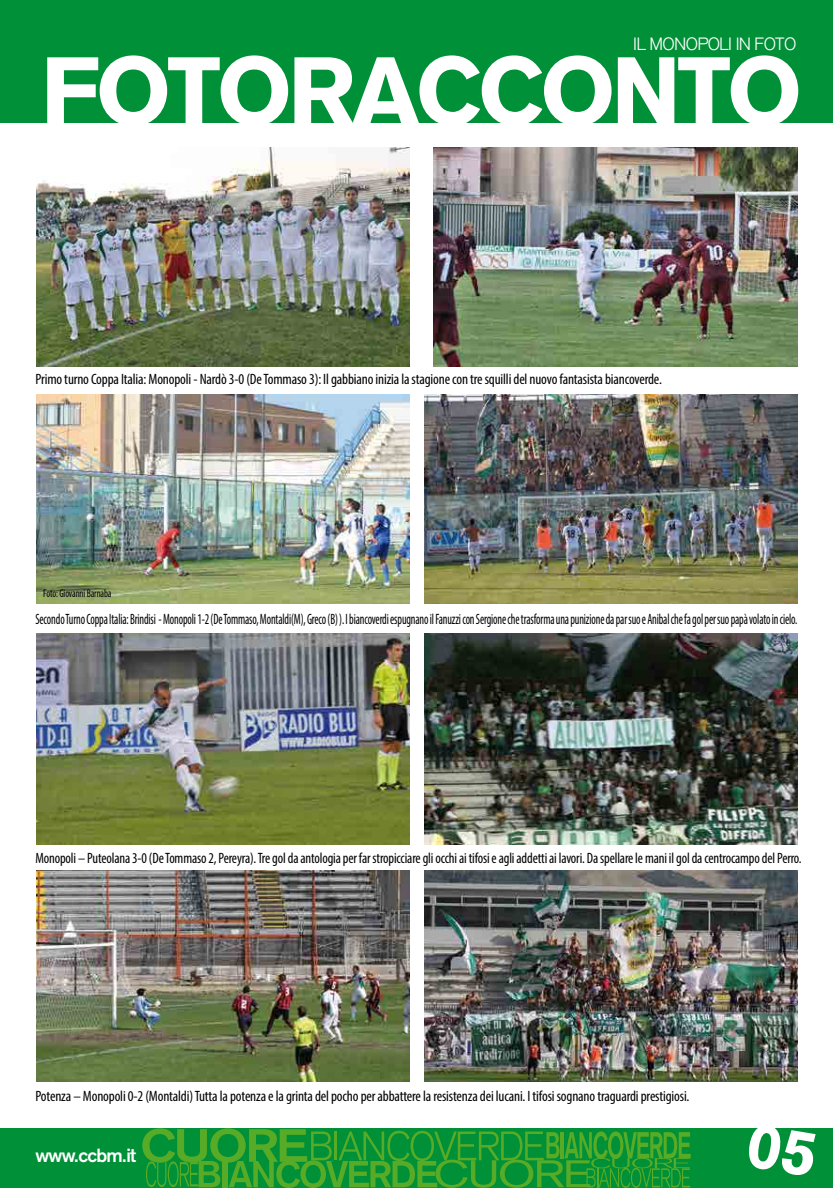
<style>
.page{position:relative;width:833px;height:1188px;background:#fff}
.page>*{position:absolute;margin:0;border:0;box-sizing:border-box;transform-origin:0 0}
.t1{font:900 93.75px "Akzidenz Grotesk";letter-spacing:-.04em;color:#fff}
.t2{font:700 18.75px "Akzidenz Grotesk";letter-spacing:-.04em;color:#fff}
.t3{font:300 17.5px "Akzidenz Grotesk";letter-spacing:-.04em;color:#fff}
.t4{font:condensed 15px "Myriad Pro";letter-spacing:-.01em;color:#000}
.t5{font:condensed 15px "Myriad Pro";letter-spacing:-.01em;color:#000;scale:.77 1}
.t6{font:condensed 15px "Myriad Pro";letter-spacing:-.01em;color:#000;scale:.95 1}
.t7{font:condensed 11.25px "Myriad Pro";letter-spacing:-.01em;color:#000;scale:.88 1}
</style>
<div class="page">
<hr style="left:0;top:0;width:1px;height:122px;background:#009037">
<div style="left:1px;top:0;width:832px;height:122px;background:#009037"></div>
<img style="left:433px;top:147px;width:364px;height:219px">
<img style="left:424px;top:394px;width:373px;height:209px">
<img style="left:36px;top:633px;width:373px;height:210px">
<img style="left:424px;top:870px;width:373px;height:211px">
<img style="left:36px;top:147px;width:373px;height:219px">
<img style="left:36px;top:394px;width:373px;height:209px">
<img style="left:424px;top:633px;width:373px;height:210px">
<img style="left:36px;top:870px;width:373px;height:211px">
<div style="left:0;top:1128px;width:833px;height:59px;background:#009037"></div>
<svg style="left:142px;top:1128px;width:548px;height:59px"></svg>
<p class="t3" style="left:633px;top:34px;width:165px">IL MONOPOLI IN FOTO</p>
<h1 class="t1" style="left:41px;top:34px;width:762px">FOTORACCONTO</h1>
<p class="t4" style="left:35px;top:369px;width:628px">Primo turno Coppa Italia: Monopoli - Nardò 3-0 (De Tommaso 3): Il gabbiano inizia la stagione con tre squilli del nuovo fantasista biancoverde.</p>
<p class="t7" style="left:43px;top:586px;width:79px">Foto: Giovanni Barnaba</p>
<p class="t5" style="left:35px;top:610px;width:991px">Secondo Turno Coppa Italia: Brindisi - Monopoli 1-2 (De Tommaso, Montaldi(M), Greco (B) ). I biancoverdi espugnano il Fanuzzi con Sergione che trasforma una punizione da par suo e Anibal che fa gol per suo papà volato in cielo.</p>
<p class="t6" style="left:35px;top:848px;width:808px">Monopoli – Puteolana 3-0 (De Tommaso 2, Pereyra). Tre gol da antologia per far stropicciare gli occhi ai tifosi e agli addetti ai lavori. Da spellare le mani il gol da centrocampo del Perro.</p>
<p class="t4" style="left:35px;top:1086px;width:655px">Potenza – Monopoli 0-2 (Montaldi) Tutta la potenza e la grinta del pocho per abbattere la resistenza dei lucani. I tifosi sognano traguardi prestigiosi.</p>
<p class="t2" style="left:35px;top:1144px;width:102px">www.ccbm.it</p>
</div>
